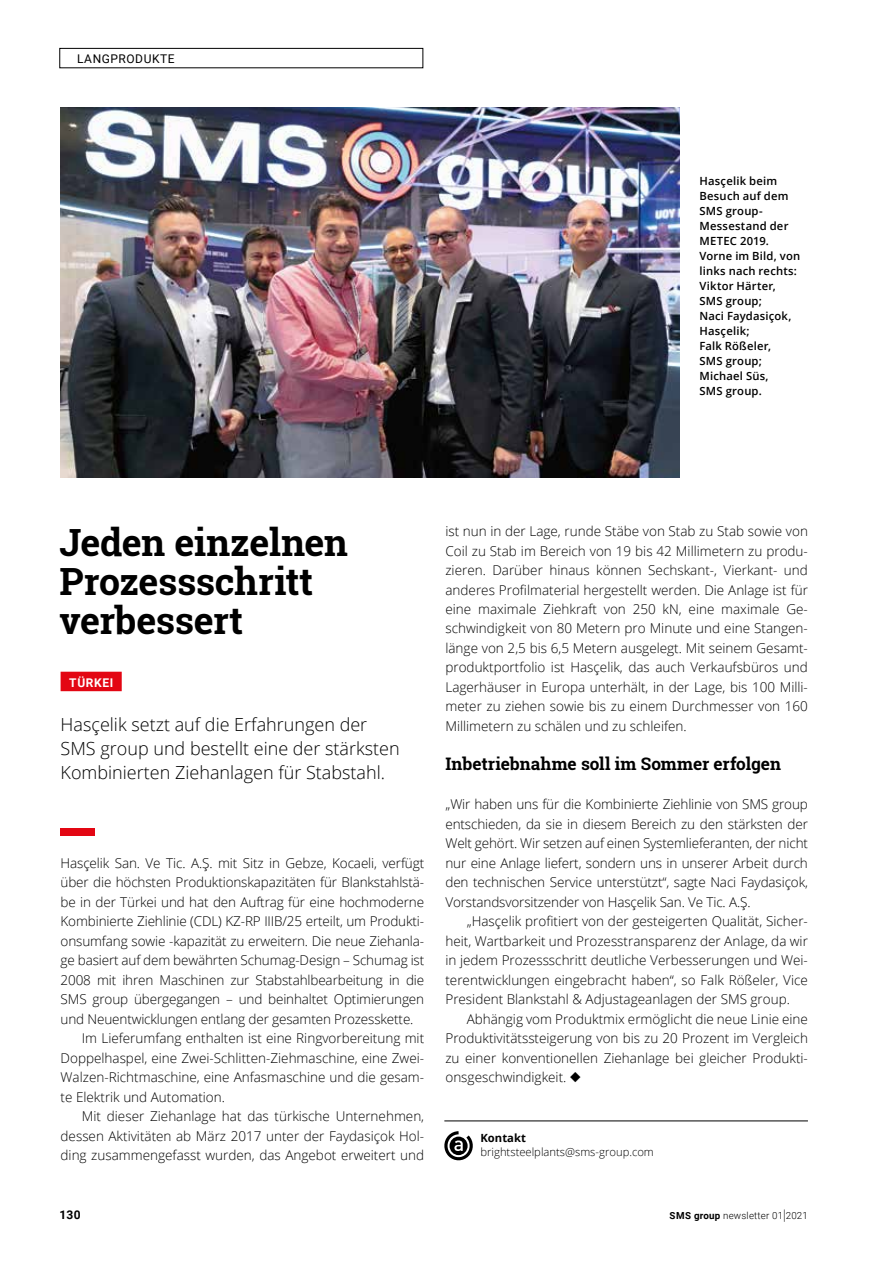
<style>
.page{position:relative;width:893px;height:1263px;background:#fff}
.page>*{position:absolute;margin:0;border:0;box-sizing:border-box;transform-origin:0 0}
.t1{font:700 37.5px/39px "Roboto Slab";letter-spacing:-.01em;color:#000}
.t2{font:300 18px/24px "Open Sans";color:#000}
.t3{font:700 17.25px "Roboto Slab";letter-spacing:-.005em;color:#000}
.t4{font:300 13.5px/19.5px "Open Sans";letter-spacing:-.01em;color:#000;text-align:justify}
.t5{font:12px "Roboto";letter-spacing:.045em;color:#000}
.t6{font:700 12px "Roboto";letter-spacing:.055em;color:#fff}
.t7{font:700 12px "Roboto";color:#000}
.t8{font:600 11.25px/15px "Open Sans";letter-spacing:.02em;color:#000}
.t9{font:300 11.25px "Open Sans";color:#000}
.t10{font:700 11.25px "Open Sans";color:#000}
.t11{font:300 9.75px "Roboto";letter-spacing:.02em;color:#000}
.s1{font-weight:700}
.s2{font-size:14.7px}
</style>
<div class="page">
<hr style="left:444px;top:1121px;width:364px;height:1px;background:#000">
<svg style="left:444px;top:1131px;width:29px;height:30px"></svg>
<div style="left:61px;top:828px;width:34px;height:8px;background:#e30613"></div>
<img style="left:61px;top:107px;width:619px;height:371px">
<div style="left:61px;top:672px;width:61px;height:19px;background:#e30613"></div>
<div style="left:60px;top:48px;width:363px;height:20px;border:1px solid #000"></div>
<p class="t5" style="left:77px;top:50px;width:99px">LANGPRODUKTE</p>
<p class="t8" style="left:699px;top:173px;width:102px">Hasçelik beim<br>Besuch auf dem<br>SMS group-<br>Messestand der<br>METEC 2019.<br>Vorne im Bild, von links nach rechts:<br>Viktor Härter,<br>SMS group;<br>Naci Faydasiçok,<br>Hasçelik;<br>Falk Rößeler,<br>SMS group;<br>Michael Süs,<br>SMS group.</p>
<h1 class="t1" style="left:60px;top:522px;width:290px">Jeden einzelnen<br>Prozessschritt verbessert</h1>
<p class="t6" style="left:69px;top:674px;width:46px">TÜRKEI</p>
<h2 class="t2" style="left:61px;top:712px;width:341px">Hasçelik setzt auf die Erfahrungen der<br>SMS group und bestellt eine der stärksten<br>Kombinierten Ziehanlagen für Stabstahl.</h2>
<p class="t4" style="left:61px;top:853px;width:365px">Hasçelik San. Ve Tic. A.Ş. mit Sitz in Gebze, Kocaeli, verfügt</p>
<p class="t4" style="left:61px;top:872px;width:365px">über die höchsten Produktionskapazitäten für Blankstahlstä-</p>
<p class="t4" style="left:61px;top:892px;width:365px">be in der Türkei und hat den Auftrag für eine hochmoderne</p>
<p class="t4" style="left:61px;top:911px;width:365px">Kombinierte Ziehlinie (CDL) KZ-RP IIIB/25 erteilt, um Produkti-</p>
<p class="t4" style="left:61px;top:930px;width:365px">onsumfang sowie -kapazität zu erweitern. Die neue Ziehanla-</p>
<p class="t4" style="left:61px;top:950px;width:365px">ge basiert auf dem bewährten Schumag-Design – Schumag ist</p>
<p class="t4" style="left:61px;top:969px;width:365px">2008 mit ihren Maschinen zur Stabstahlbearbeitung in die</p>
<p class="t4" style="left:61px;top:989px;width:365px">SMS group übergegangen – und beinhaltet Optimierungen</p>
<p class="t4" style="left:61px;top:1008px;width:354px">und Neuentwicklungen entlang der gesamten Prozesskette.</p>
<p class="t4" style="left:82px;top:1028px;width:344px">Im Lieferumfang enthalten ist eine Ringvorbereitung mit</p>
<p class="t4" style="left:61px;top:1047px;width:365px">Doppelhaspel, eine Zwei-Schlitten-Ziehmaschine, eine Zwei-</p>
<p class="t4" style="left:61px;top:1067px;width:365px">Walzen-Richtmaschine, eine Anfasmaschine und die gesam-</p>
<p class="t4" style="left:61px;top:1086px;width:166px">te Elektrik und Automation.</p>
<p class="t4" style="left:82px;top:1106px;width:344px">Mit dieser Ziehanlage hat das türkische Unternehmen,</p>
<p class="t4" style="left:61px;top:1125px;width:365px">dessen Aktivitäten ab März 2017 unter der Faydasiçok Hol-</p>
<p class="t4" style="left:61px;top:1145px;width:365px">ding zusammengefasst wurden, das Angebot erweitert und</p>
<p class="t4" style="left:445px;top:521px;width:364px">ist nun in der Lage, runde Stäbe von Stab zu Stab sowie von Coil zu Stab im Bereich von 19 bis 42 Millimetern zu produ&shy;zieren. Darüber hinaus können Sechskant-, Vierkant- und anderes Profilmaterial hergestellt werden. Die Anlage ist für eine maximale Ziehkraft von 250 kN, eine maximale Ge&shy;schwindigkeit von 80 Metern pro Minute und eine Stangen&shy;länge von 2,5 bis 6,5 Metern ausgelegt. Mit seinem Gesamt&shy;produktportfolio ist Hasçelik, das auch Verkaufsbüros und Lagerhäuser in Europa unterhält, in der Lage, bis 100 Milli&shy;meter zu ziehen sowie bis zu einem Durchmesser von 160<br>Millimetern zu schälen und zu schleifen.</p>
<p class="t3" style="left:445px;top:752px;width:337px">Inbetriebnahme soll im Sommer erfolgen</p>
<p class="t4" style="left:445px;top:794px;width:364px">„Wir haben uns für die Kombinierte Ziehlinie von SMS group entschieden, da sie in diesem Bereich zu den stärksten der Welt gehört. Wir setzen auf einen Systemlieferanten, der nicht nur eine Anlage liefert, sondern uns in unserer Arbeit durch den technischen Service unterstützt“, sagte Naci Faydasiçok, Vorstandsvorsitzender von Hasçelik San. Ve Tic. A.Ş.</p>
<p class="t4" style="left:445px;top:911px;width:364px;text-indent:21px">„Hasçelik profitiert von der gesteigerten Qualität, Sicher&shy;heit, Wartbarkeit und Prozesstransparenz der Anlage, da wir in jedem Prozessschritt deutliche Verbesserungen und Wei&shy;terentwicklungen eingebracht haben“, so Falk Rößeler, Vice President Blankstahl &amp; Adjustageanlagen der SMS group.</p>
<p class="t4" style="left:445px;top:1008px;width:364px;text-indent:21px">Abhängig vom Produktmix ermöglicht die neue Linie eine Produktivitätssteigerung von bis zu 20 Prozent im Vergleich zu einer konventionellen Ziehanlage bei gleicher Produkti&shy;onsgeschwindigkeit. ◆</p>
<p class="t10" style="left:480px;top:1130px;width:47px">Kontakt</p>
<p class="t9" style="left:480px;top:1144px;width:175px">brightsteelplants@sms-group.com</p>
<p class="t7" style="left:60px;top:1206px;width:23px">130</p>
<p class="t11" style="left:670px;top:1208px;width:140px"><span class="s1">SMS group</span> newsletter 01<span class="s2">|</span>2021</p>
</div>
